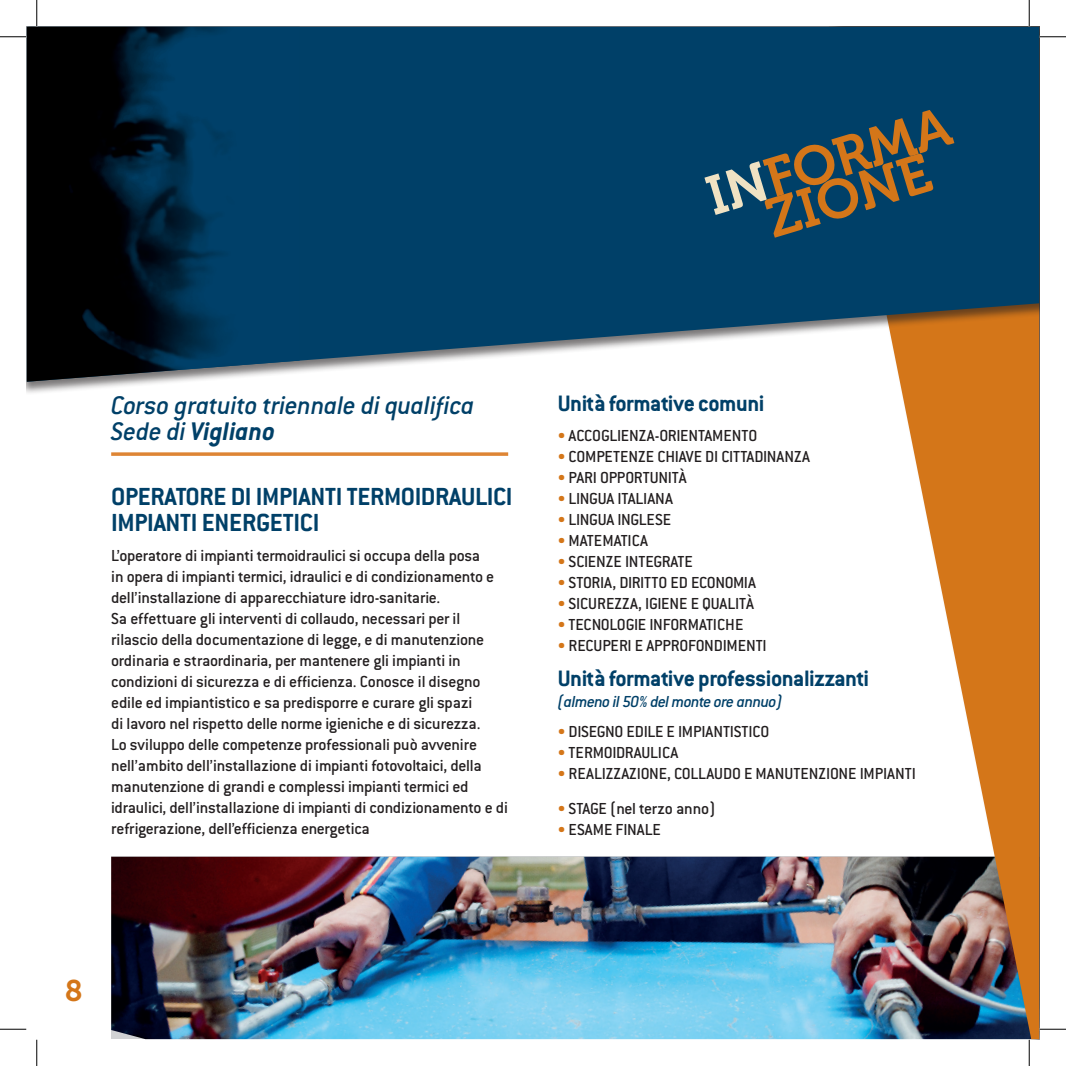
<style>
.page{position:relative;width:1066px;height:1066px;background:#fff}
.page>*{position:absolute;margin:0;border:0;box-sizing:border-box;transform-origin:0 0}
.t1{font:54.77px/38.7px "Museo 700";color:#d47619;text-align:center}
.t2{font:29.75px "Museo 700";color:#d47619}
.t3{font:italic 500 28px/26.2px "Conduit ITC";letter-spacing:-.01em;color:#004068}
.t4{font:700 27.12px/26.2px "Conduit ITC";letter-spacing:-.01em;color:#004068}
.t5{font:700 24.5px "Conduit ITC";letter-spacing:-.02em;color:#004068}
.t6{font:500 17.5px/21px "Conduit ITC";letter-spacing:-.015em;color:#231f20}
.t7{font:italic 500 17.5px "Conduit ITC";letter-spacing:-.035em;color:#004068}
.s1{color:#f0e2c3}
.s2{font-weight:700}
.s3{color:#d47619}
</style>
<div class="page">
<img style="left:111px;top:856px;width:716px;height:183px">
<img style="left:829px;top:395px;width:210px;height:644px">
<div style="left:27px;top:27px;width:1012px;height:368px;background:#231f20;opacity:.6"></div>
<svg style="left:300px;top:27px;width:739px;height:355px;background:#1f5371"></svg>
<img style="left:27px;top:27px;width:273px;height:355px">
<svg style="left:111px;top:452px;width:397px;height:4px;background:#e1934c"></svg>
<svg style="left:0;top:36px;width:26px;height:1px"></svg>
<svg style="left:1039px;top:36px;width:27px;height:1px"></svg>
<svg style="left:0;top:1029px;width:26px;height:1px"></svg>
<svg style="left:1039px;top:1029px;width:27px;height:1px"></svg>
<svg style="left:36px;top:0;width:1px;height:26px"></svg>
<svg style="left:36px;top:1039px;width:1px;height:27px"></svg>
<svg style="left:1029px;top:0;width:1px;height:26px"></svg>
<svg style="left:1029px;top:1039px;width:1px;height:27px"></svg>
<h1 class="t1" style="left:703px;top:180px;width:253px;rotate:-17deg"><span class="s1">IN</span>FORMA<br>ZIONE</h1>
<h3 class="t3" style="left:111px;top:392px;width:365px">Corso gratuito triennale di qualifica<br>Sede di <span class="s2">Vigliano</span></h3>
<h3 class="t4" style="left:111px;top:483px;width:403px">OPERATORE DI IMPIANTI TERMOIDRAULICI<br>IMPIANTI ENERGETICI</h3>
<p class="t6" style="left:111px;top:545px;width:398px">L’operatore di impianti termoidraulici si occupa della posa<br>in opera di impianti termici, idraulici e di condizionamento e dell’installazione di apparecchiature idro-sanitarie.<br>Sa effettuare gli interventi di collaudo, necessari per il rilascio della documentazione di legge, e di manutenzione ordinaria e straordinaria, per mantenere gli impianti in condizioni di sicurezza e di efficienza. Conosce il disegno edile ed impiantistico e sa predisporre e curare gli spazi<br>di lavoro nel rispetto delle norme igieniche e di sicurezza.<br>Lo sviluppo delle competenze professionali può avvenire nell’ambito dell’installazione di impianti fotovoltaici, della manutenzione di grandi e complessi impianti termici ed idraulici, dell’installazione di impianti di condizionamento e di refrigerazione, dell’efficienza energetica</p>
<h3 class="t5" style="left:558px;top:389px;width:208px">Unità formative comuni</h3>
<p class="t6" style="left:558px;top:425px;width:201px"><span class="s3">•</span> ACCOGLIENZA-ORIENTAMENTO</p>
<p class="t6" style="left:558px;top:446px;width:254px"><span class="s3">•</span> COMPETENZE CHIAVE DI CITTADINANZA</p>
<p class="t6" style="left:558px;top:467px;width:130px"><span class="s3">•</span> PARI OPPORTUNITÀ</p>
<p class="t6" style="left:558px;top:488px;width:117px"><span class="s3">•</span> LINGUA ITALIANA</p>
<p class="t6" style="left:558px;top:509px;width:115px"><span class="s3">•</span> LINGUA INGLESE</p>
<p class="t6" style="left:558px;top:530px;width:92px"><span class="s3">•</span> MATEMATICA</p>
<p class="t6" style="left:558px;top:551px;width:137px"><span class="s3">•</span> SCIENZE INTEGRATE</p>
<p class="t6" style="left:558px;top:572px;width:200px"><span class="s3">•</span> STORIA, DIRITTO ED ECONOMIA</p>
<p class="t6" style="left:558px;top:593px;width:198px"><span class="s3">•</span> SICUREZZA, IGIENE E QUALITÀ</p>
<p class="t6" style="left:558px;top:614px;width:187px"><span class="s3">•</span> TECNOLOGIE INFORMATICHE</p>
<p class="t6" style="left:558px;top:635px;width:210px"><span class="s3">•</span> RECUPERI E APPROFONDIMENTI</p>
<h3 class="t5" style="left:558px;top:664px;width:313px">Unità formative professionalizzanti</h3>
<p class="t7" style="left:558px;top:691px;width:226px">(almeno il 50% del monte ore annuo)</p>
<p class="t6" style="left:558px;top:720px;width:213px"><span class="s3">•</span> DISEGNO EDILE E IMPIANTISTICO</p>
<p class="t6" style="left:558px;top:741px;width:122px"><span class="s3">•</span> TERMOIDRAULICA</p>
<p class="t6" style="left:558px;top:762px;width:359px"><span class="s3">•</span> REALIZZAZIONE, COLLAUDO E MANUTENZIONE IMPIANTI</p>
<p class="t6" style="left:558px;top:797px;width:159px"><span class="s3">•</span> STAGE (nel terzo anno)</p>
<p class="t6" style="left:558px;top:818px;width:105px"><span class="s3">•</span> ESAME FINALE</p>
<h2 class="t2" style="left:65px;top:974px;width:19px">8</h2>
</div>
